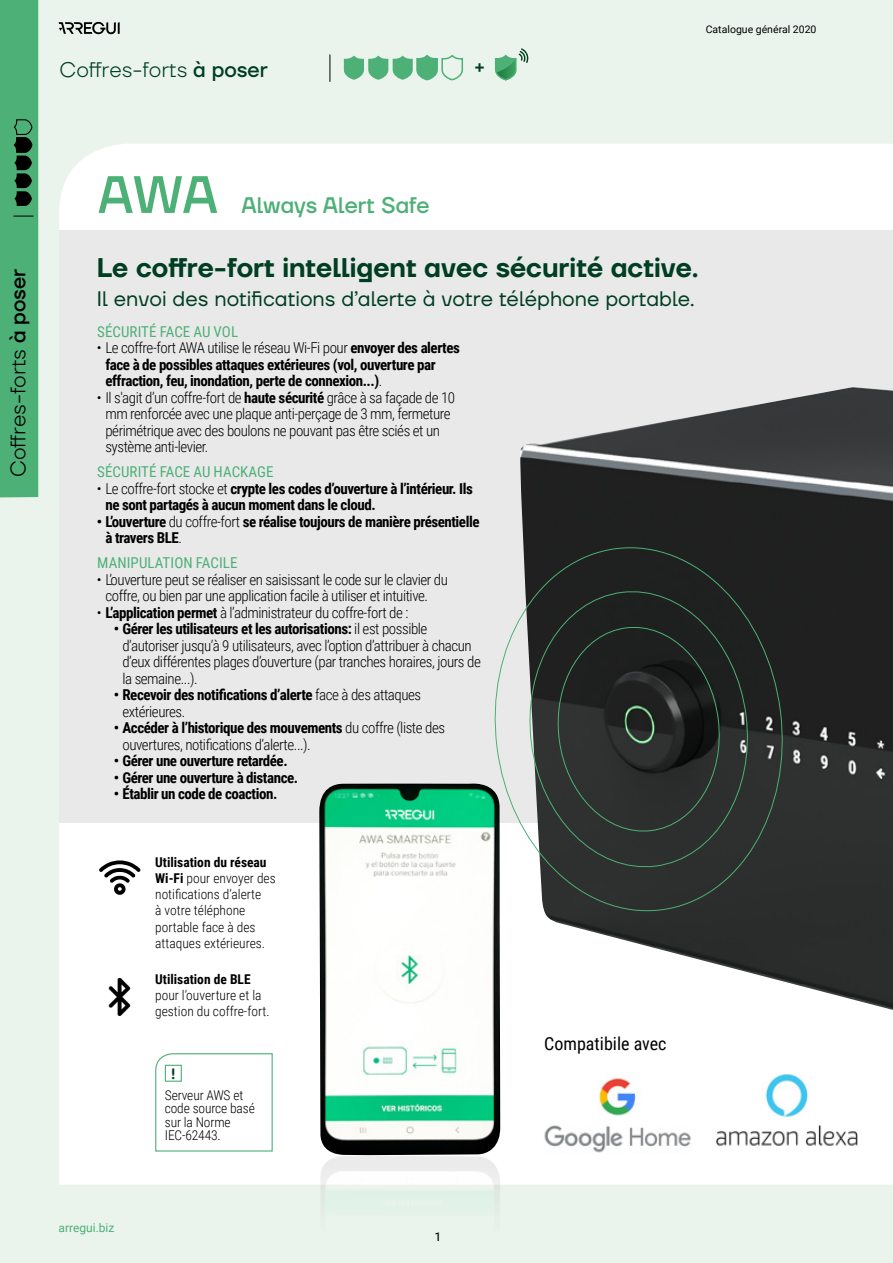
<style>
.page{position:relative;width:893px;height:1263px;background:#ebf4ec}
.page>*{position:absolute;margin:0;border:0;box-sizing:border-box;transform-origin:0 0}
.t1{font:500 52.5px "TT Firs Neue";color:#4db076}
.t2{font:600 27px "TT Firs Neue";color:#003e23}
.t3{font:500 22.5px "TT Firs Neue";color:#4db076}
.t4{font:21px "TT Firs Neue";color:#003e23}
.t5{font:300 21px "TT Firs Neue";color:#003e23}
.t6{font:300 21px "TT Firs Neue";color:#000}
.t7{font:500 21px "TT Firs Neue";color:#003e23}
.t8{font:18px "Roboto Condensed";color:#000}
.t9{font:300 15px/16.5px "Roboto Condensed";letter-spacing:-.03em;color:#000}
.t10{font:700 15px/16.5px "Roboto Condensed";letter-spacing:-.03em;color:#000}
.t11{font:15px "Roboto Condensed";letter-spacing:.005em;color:#4db076}
.t12{font:600 15px "TT Firs Neue";color:#003e23}
.t13{font:300 13.5px/16.2px "Roboto Condensed";color:#000}
.t14{font:700 13.5px "Roboto Condensed";color:#000}
.t15{font:12px "Roboto";color:#4db076}
.t16{font:12px "Roboto Condensed";color:#000;scale:1.18 1}
.t17{font:10.5px "Roboto";color:#000}
.s1{font-weight:500}
.s2{font-weight:300}
.s3{font-weight:700}
</style>
<div class="page">
<div style="left:59px;top:144px;width:834px;height:1041px;background:#fff"></div>
<div style="left:59px;top:230px;width:834px;height:593px;background:#e9e9ea"></div>
<svg style="left:59px;top:22px;width:61px;height:12px"></svg>
<svg style="left:330px;top:55px;width:1px;height:27px"></svg>
<svg style="left:344px;top:54px;width:119px;height:27px"></svg>
<img style="left:517px;top:387px;width:376px;height:623px">
<svg style="left:494px;top:539px;width:299px;height:380px;background:#404341"></svg>
<div style="left:0;top:0;width:38px;height:497px;background:#4db076"></div>
<svg style="left:14px;top:216px;width:19px;height:1px"></svg>
<svg style="left:13px;top:119px;width:20px;height:87px"></svg>
<svg style="left:495px;top:48px;width:33px;height:33px"></svg>
<img style="left:319px;top:783px;width:182px;height:417px">
<svg style="left:155px;top:1053px;width:118px;height:99px;background:#f6fbf8"></svg>
<img style="left:717px;top:1123px;width:140px;height:25px">
<img style="left:717px;top:1074px;width:140px;height:44px">
<img style="left:537px;top:1120px;width:159px;height:33px">
<img style="left:522px;top:1074px;width:188px;height:45px">
<svg style="left:109px;top:977px;width:21px;height:39px"></svg>
<div style="left:95px;top:848px;width:49px;height:49px;background:#fff"></div>
<h3 class="t5" style="left:60px;top:56px;width:210px">Coffres-forts <span class="s1">à poser</span></h3>
<h3 class="t7" style="left:474px;top:53px;width:13px">+</h3>
<p class="t17" style="left:711px;top:21px;width:69px">Catálogo e e</p>
<p class="t17" style="left:706px;top:22px;width:112px">Catalogue général 2020</p>
<h3 class="t6" style="left:4px;top:477px;width:210px;rotate:-90deg">Coffres-forts <span class="s1">à poser</span></h3>
<h1 class="t1" style="left:98px;top:159px;width:122px">AWA</h1>
<h3 class="t3" style="left:241px;top:189px;width:190px">Always Alert Safe</h3>
<h2 class="t2" style="left:97px;top:249px;width:603px">Le coffre-fort intelligent avec sécurité active.</h2>
<h3 class="t4" style="left:97px;top:284px;width:599px">Il envoi des notifications d’alerte à votre téléphone portable.</h3>
<p class="t11" style="left:97px;top:321px;width:142px">SÉCURITÉ FACE AU VOL</p>
<p class="t10" style="left:105px;top:339px;width:356px;text-indent:-9px"><span class="s2">• Le coffre-fort AWA utilise le réseau Wi-Fi pour</span> envoyer des alertes face à de possibles attaques extérieures (vol, ouverture par effraction, feu, inondation, perte de connexion...)<span class="s2">.</span></p>
<p class="t9" style="left:105px;top:388px;width:351px;text-indent:-9px">• Il s'agit d’un coffre-fort de <span class="s3">haute sécurité</span> grâce à sa façade de 10 mm renforcée avec une plaque anti-perçage de 3 mm, fermeture périmétrique avec des boulons ne pouvant pas être sciés et un système anti-levier.</p>
<p class="t11" style="left:97px;top:461px;width:178px">SÉCURITÉ FACE AU HACKAGE</p>
<p class="t10" style="left:105px;top:479px;width:369px;text-indent:-9px"><span class="s2">• Le coffre-fort stocke et</span> crypte les codes d’ouverture à l’intérieur. Ils ne sont partagés à aucun moment dans le cloud.</p>
<p class="t10" style="left:105px;top:512px;width:376px;text-indent:-9px">• L’ouverture <span class="s2">du coffre-fort</span> se réalise toujours de manière présentielle à travers BLE<span class="s2">.</span></p>
<p class="t11" style="left:97px;top:552px;width:142px">MANIPULATION FACILE</p>
<p class="t9" style="left:105px;top:570px;width:344px;text-indent:-9px">• L’ouverture peut se réaliser en saisissant le code sur le clavier du coffre, ou bien par une application facile à utiliser et intuitive.</p>
<p class="t9" style="left:97px;top:603px;width:313px">• <span class="s3">L’application permet</span> à l’administrateur du coffre-fort de :</p>
<p class="t9" style="left:122px;top:620px;width:360px;text-indent:-9px"><span class="s3">• Gérer les utilisateurs et les autorisations:</span> il est possible d’autoriser jusqu’à 9 utilisateurs, avec l’option d’attribuer à chacun d’eux différentes plages d’ouverture (par tranches horaires, jours de la semaine...).</p>
<p class="t10" style="left:122px;top:686px;width:300px;text-indent:-9px">• Recevoir des notifications d’alerte <span class="s2">face à des attaques extérieures.</span></p>
<p class="t9" style="left:122px;top:719px;width:324px;text-indent:-9px"><span class="s3">• Accéder à l’historique des mouvements</span> du coffre (liste des ouvertures, notifications d’alerte...).</p>
<p class="t10" style="left:114px;top:752px;width:175px">• Gérer une ouverture retardée.</p>
<p class="t10" style="left:114px;top:768px;width:186px">• Gérer une ouverture à distance.</p>
<p class="t10" style="left:114px;top:785px;width:165px">• Établir un code de coaction.</p>
<p class="t13" style="left:155px;top:853px;width:122px"><span class="s3">Utilisation du réseau<br>Wi-Fi</span> pour envoyer des notifications d’alerte<br>à votre téléphone portable face à des attaques extérieures.</p>
<p class="t14" style="left:155px;top:970px;width:97px">Utilisation de BLE</p>
<p class="t13" style="left:155px;top:987px;width:116px">pour l’ouverture et la gestion du coffre-fort.</p>
<p class="t12" style="left:171px;top:1064px;width:6px">!</p>
<p class="t13" style="left:165px;top:1087px;width:92px;line-height:13.5px">Serveur AWS et code source basé sur la Norme<br>IEC-62443.</p>
<p class="t8" style="left:544px;top:1031px;width:124px">Compatibile avec</p>
<p class="t15" style="left:59px;top:1219px;width:57px">arregui.biz</p>
<p class="t15" style="left:99px;top:1219px;width:14px">es</p>
<p class="t16" style="left:434px;top:1228px;width:7px">1</p>
</div>
